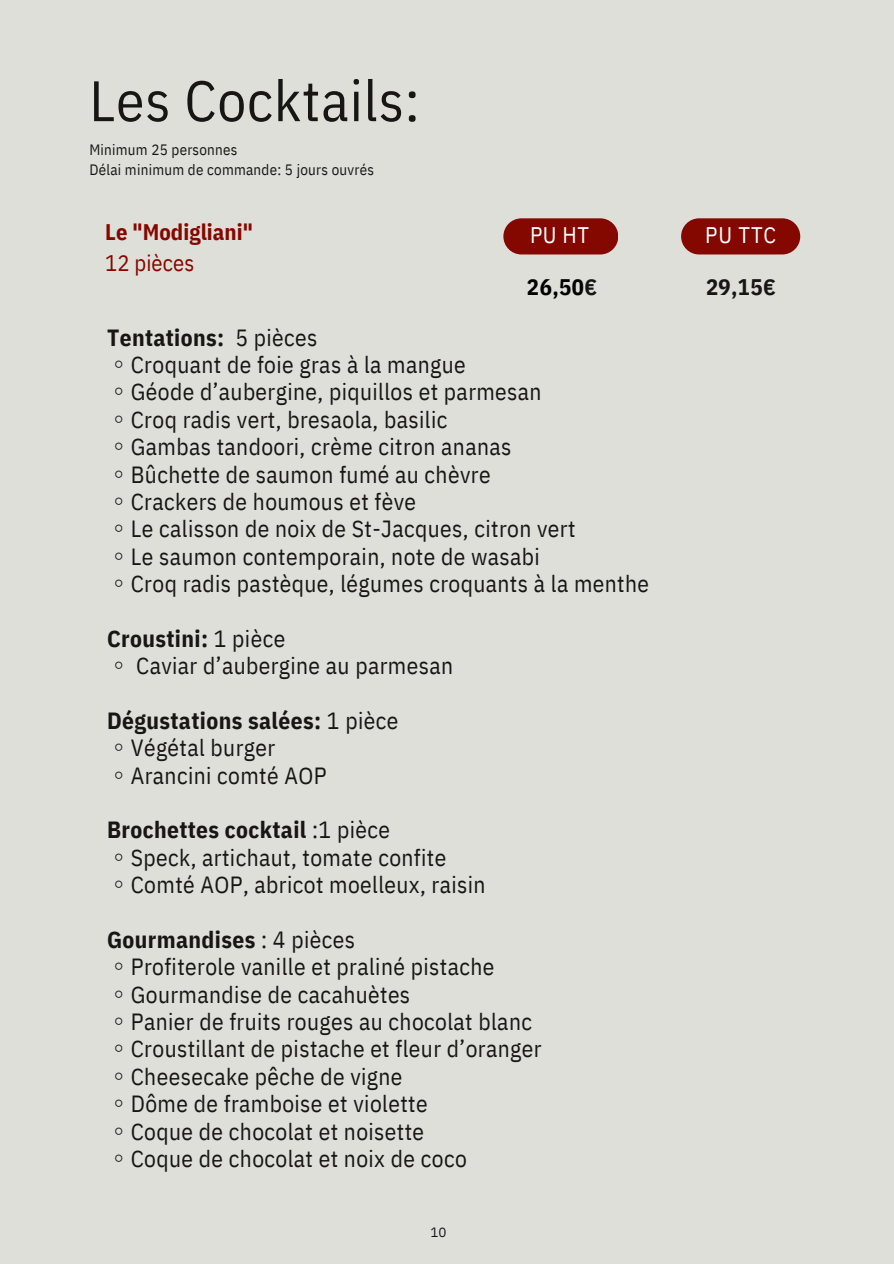
<style>
.page{position:relative;width:894px;height:1264px;background:#fff}
.page>*{position:absolute;margin:0;border:0;box-sizing:border-box;transform-origin:0 0}
.t1{font:57px "IBM Plex Sans Cond";letter-spacing:.015em;color:#171615}
.t2{font:23.4px/27.3px "IBM Plex Sans Cond";letter-spacing:.015em;color:#171615}
.t3{font:700 22.5px/31.5px "IBM Plex Sans Cond";letter-spacing:.005em;color:#840700}
.t4{font:22.5px "IBM Plex Sans Cond";letter-spacing:.04em;color:#fff}
.t5{font:700 22.5px "IBM Plex Sans Cond";color:#000}
.t6{font:700 22.5px "IBM Plex Sans Cond";color:#171615}
.t7{font:15px "IBM Plex Sans Cond";letter-spacing:.015em;color:#171615}
.t8{font:13.35px "IBM Plex Sans";color:#171615}
.s1{font-weight:400}
.s2{color:#171615}
.s3{font-weight:700}
.s4{font-family:"Noto Sans CJ Ksc"}
</style>
<div class="page">
<div style="left:0;top:0;width:893px;height:1263px;background:#dedfd9"></div>
<div style="left:503px;top:218px;width:115px;height:36px;background:#840700;border-radius:18px"></div>
<div style="left:681px;top:218px;width:119px;height:36px;background:#840700;border-radius:18px"></div>
<h2 class="t1" style="left:89px;top:63px;width:331px">Les Cocktails:</h2>
<h2 class="t7" style="left:89px;top:139px;width:149px">Minimum 25 personnes</h2>
<p class="t7" style="left:89px;top:160px;width:286px">Délai minimum de commande: 5 jours ouvrés</p>
<p class="t3" style="left:105px;top:215px;width:149px">Le "Modigliani"<br><span class="s1">12 pièces</span></p>
<p class="t4" style="left:530px;top:220px;width:60px">PU HT</p>
<p class="t5" style="left:527px;top:272px;width:72px">26,50<span class="s2">€</span></p>
<h1 class="t2" style="left:107px;top:323px;width:543px"><span class="s3">Tentations:</span> 5 pièces<br><span class="s4">◦</span>Croquant de foie gras à la mangue<br><span class="s4">◦</span>Géode d’aubergine, piquillos et parmesan<br><span class="s4">◦</span>Croq radis vert, bresaola, basilic<br><span class="s4">◦</span>Gambas tandoori, crème citron ananas<br><span class="s4">◦</span>Bûchette de saumon fumé au chèvre<br><span class="s4">◦</span>Crackers de houmous et fève<br><span class="s4">◦</span>Le calisson de noix de St-Jacques, citron vert<br><span class="s4">◦</span>Le saumon contemporain, note de wasabi<br><span class="s4">◦</span>Croq radis pastèque, légumes croquants à la menthe</h1>
<h1 class="t2" style="left:107px;top:624px;width:347px"><span class="s3">Croustini:</span> 1 pièce<br><span class="s4">◦</span> Caviar d’aubergine au parmesan</h1>
<h2 class="t2" style="left:107px;top:706px;width:293px"><span class="s3">Dégustations salées:</span> 1 pièce <span class="s4">◦</span>Végétal burger<br><span class="s4">◦</span>Arancini comté AOP</h2>
<h2 class="t2" style="left:107px;top:816px;width:380px"><span class="s3">Brochettes cocktail</span> :1 pièce<br><span class="s4">◦</span>Speck, artichaut, tomate confite <span class="s4">◦</span>Comté AOP, abricot moelleux, raisin</h2>
<h2 class="t2" style="left:107px;top:925px;width:436px"><span class="s3">Gourmandises</span> : 4 pièces<br><span class="s4">◦</span>Profiterole vanille et praliné pistache <span class="s4">◦</span>Gourmandise de cacahuètes<br><span class="s4">◦</span>Panier de fruits rouges au chocolat blanc <span class="s4">◦</span>Croustillant de pistache et fleur d’oranger <span class="s4">◦</span>Cheesecake pêche de vigne<br><span class="s4">◦</span>Dôme de framboise et violette<br><span class="s4">◦</span>Coque de chocolat et noisette<br><span class="s4">◦</span>Coque de chocolat et noix de coco</h2>
<h2 class="t8" style="left:430px;top:1223px;width:18px">10</h2>
<p class="t4" style="left:705px;top:220px;width:72px">PU TTC</p>
<p class="t6" style="left:705px;top:271px;width:71px">29,15€</p>
</div>
